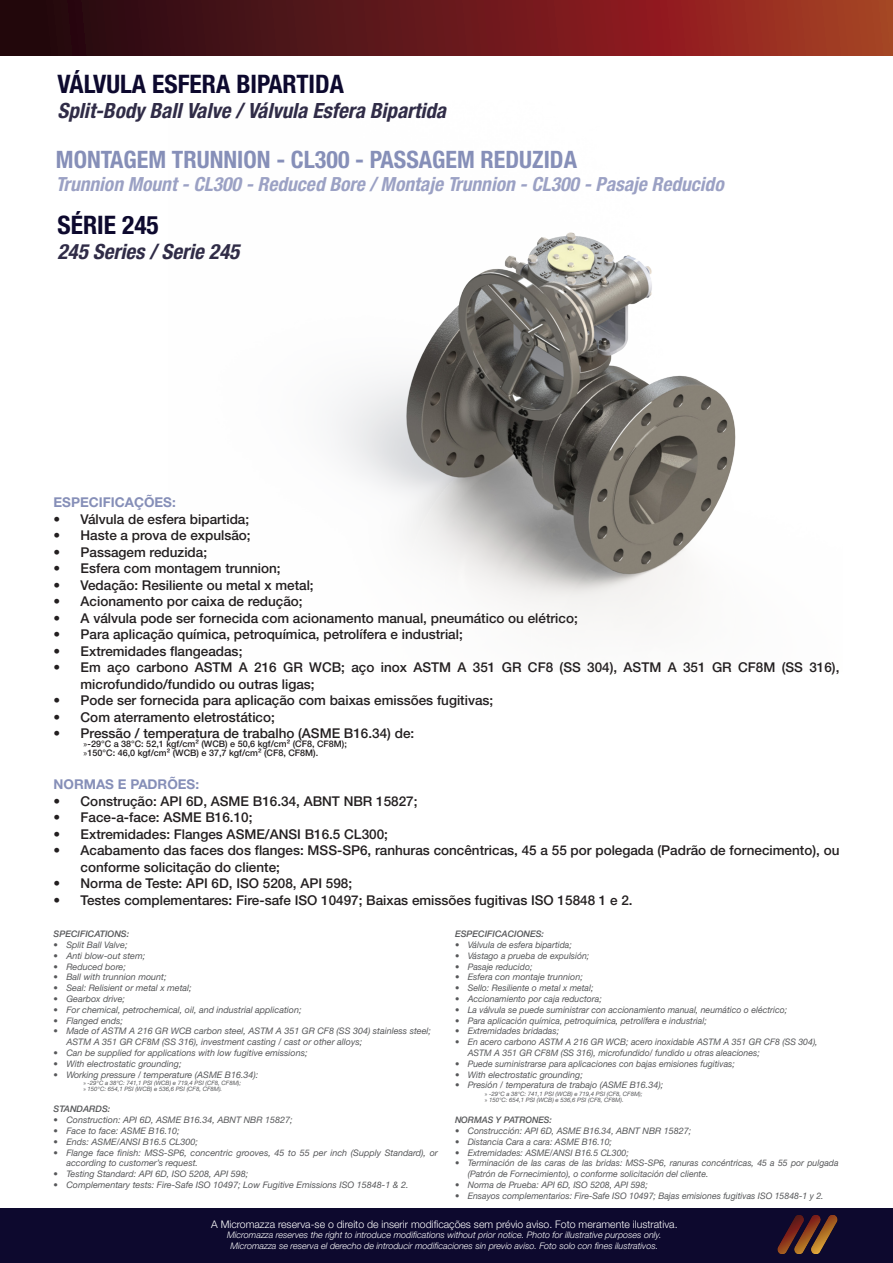
<style>
.page{position:relative;width:893px;height:1263px;background:#fff}
.page>*{position:absolute;margin:0;border:0;box-sizing:border-box;transform-origin:0 0}
.t1{font:25.5px "Helvetica Neue LT 77 Bd Cn";color:#0d092e}
.t2{font:24px "Helvetica Neue LT 77 Bd Cn";color:#868fb8}
.t3{font:21px "Helvetica Neue LT 77 Bd Cn Obl";color:#302c47}
.t4{font:19.5px "Helvetica Neue LT 77 Bd Cn Obl";color:#9ba1c4}
.t5{font:13.5px/16.5px "Helvetica Neue LT 65 Md";color:#231f20}
.título_especificaçõe{font:13.5px "Helvetica Neue LT 75 Bd";color:#868fb8}
.t6{font:10.5px "Helvetica Neue LT 45 Lt";color:#fff}
.t7{font:9px/10.8px "Helvetica Neue LT 56 It";color:#57585a}
.t8{font:9px/10.8px "Helvetica Neue LT 46 Lt It";color:#fff;text-align:center}
.t9{font:9px "Helvetica Neue LT 65 Md";color:#231f20}
.título_especificaçõe-2{font:9px "Helvetica Neue LT 66 Md It";color:#57585a}
.titulo_especificaçõe{font:9px "Helvetica Neue LT 66 Md It";color:#57585a}
.t10{font:6px "Helvetica Neue LT 56 It";color:#57585a}
.s1{font-family:"Myriad Pro"}
</style>
<div class="page">
<svg style="left:0;top:0;width:893px;height:55px;background:#671b1a"></svg>
<div style="left:0;top:1208px;width:893px;height:55px;background:#0d092e"></div>
<img style="left:777px;top:1215px;width:61px;height:38px">
<img style="left:333px;top:232px;width:403px;height:390px">
<p class="t1" style="left:58px;top:68px;width:288px">VÁLVULA ESFERA BIPARTIDA</p>
<p class="t3" style="left:58px;top:98px;width:390px">Split-Body Ball Valve / Válvula Esfera Bipartida</p>
<p class="t2" style="left:56px;top:145px;width:523px">MONTAGEM TRUNNION - CL300 - PASSAGEM REDUZIDA</p>
<p class="t4" style="left:56px;top:173px;width:669px">Trunnion Mount - CL300 - Reduced Bore / Montaje Trunnion - CL300 - Pasaje Reducido</p>
<p class="t1" style="left:58px;top:209px;width:103px">SÉRIE 245</p>
<p class="t3" style="left:58px;top:239px;width:183px">245 Series / Serie 245</p>
<p class="título_especificaçõe" style="left:54px;top:494px;width:124px">ESPECIFICAÇÕES:</p>
<p class="t5" style="left:54px;top:510px;width:197px">• Válvula de esfera bipartida;</p>
<p class="t5" style="left:54px;top:527px;width:199px">• Haste a prova de expulsão;</p>
<p class="t5" style="left:54px;top:543px;width:155px">• Passagem reduzida;</p>
<p class="t5" style="left:54px;top:560px;width:229px">• Esfera com montagem trunnion;</p>
<p class="t5" style="left:54px;top:576px;width:262px">• Vedação: Resiliente ou metal x metal;</p>
<p class="t5" style="left:54px;top:593px;width:251px">• Acionamento por caixa de redução;</p>
<p class="t5" style="left:54px;top:609px;width:526px">• A válvula pode ser fornecida com acionamento manual, pneumático ou elétrico;</p>
<p class="t5" style="left:54px;top:626px;width:411px">• Para aplicação química, petroquímica, petrolífera e industrial;</p>
<p class="t5" style="left:54px;top:642px;width:190px">• Extremidades flangeadas;</p>
<p class="t5" style="left:81px;top:659px;width:760px;text-indent:-27px">• Em aço carbono ASTM A 216 GR WCB; aço inox ASTM A 351 GR CF8 (SS 304), ASTM A 351 GR CF8M (SS 316), microfundido/fundido ou outras ligas;</p>
<p class="t5" style="left:54px;top:692px;width:441px">• Pode ser fornecida para aplicação com baixas emissões fugitivas;</p>
<p class="t5" style="left:54px;top:708px;width:223px">• Com aterramento eletrostático;</p>
<p class="t5" style="left:54px;top:725px;width:362px">• Pressão / temperatura de trabalho (ASME B16.34) de:</p>
<p class="t9" style="left:83px;top:738px;width:265px"><span class="s1">»</span>-29°C a 38°C: 52,1 kgf/cm² (WCB) e 50,6 kgf/cm² (CF8, CF8M);</p>
<p class="t9" style="left:83px;top:747px;width:236px"><span class="s1">»</span>150°C: 46,0 kgf/cm² (WCB) e 37,7 kgf/cm² (CF8, CF8M).</p>
<p class="título_especificaçõe" style="left:54px;top:776px;width:147px">NORMAS E PADRÕES:</p>
<p class="t5" style="left:54px;top:792px;width:365px">• Construção: API 6D, ASME B16.34, ABNT NBR 15827;</p>
<p class="t5" style="left:54px;top:809px;width:200px">• Face-a-face: ASME B16.10;</p>
<p class="t5" style="left:54px;top:825px;width:336px">• Extremidades: Flanges ASME/ANSI B16.5 CL300;</p>
<p class="t5" style="left:81px;top:842px;width:760px;text-indent:-27px">• Acabamento das faces dos flanges: MSS-SP6, ranhuras concêntricas, 45 a 55 por polegada (Padrão de fornecimento), ou conforme solicitação do cliente;</p>
<p class="t5" style="left:54px;top:875px;width:300px">• Norma de Teste: API 6D, ISO 5208, API 598;</p>
<p class="t5" style="left:54px;top:891px;width:581px">• Testes complementares: Fire-safe ISO 10497; Baixas emissões fugitivas ISO 15848 1 e 2.</p>
<p class="titulo_especificaçõe" style="left:54px;top:928px;width:77px">SPECIFICATIONS:</p>
<p class="t7" style="left:54px;top:939px;width:75px">• Split Ball Valve;</p>
<p class="t7" style="left:54px;top:950px;width:93px">• Anti blow-out stem;</p>
<p class="t7" style="left:54px;top:961px;width:74px">• Reduced bore;</p>
<p class="t7" style="left:54px;top:971px;width:114px">• Ball with trunnion mount;</p>
<p class="t7" style="left:54px;top:982px;width:140px">• Seal: Relisient or metal x metal;</p>
<p class="t7" style="left:54px;top:993px;width:73px">• Gearbox drive;</p>
<p class="t7" style="left:54px;top:1004px;width:249px">• For chemical, petrochemical, oil, and industrial application;</p>
<p class="t7" style="left:54px;top:1015px;width:71px">• Flanged ends;</p>
<p class="t7" style="left:66px;top:1025px;width:366px;text-indent:-13px">• Made of ASTM A 216 GR WCB carbon steel, ASTM A 351 GR CF8 (SS 304) stainless steel;<br>ASTM A 351 GR CF8M (SS 316), investment casting / cast or other alloys;</p>
<p class="t7" style="left:54px;top:1047px;width:255px">• Can be supplied for applications with low fugitive emissions;</p>
<p class="t7" style="left:54px;top:1058px;width:129px">• With electrostatic grounding;</p>
<p class="t7" style="left:54px;top:1069px;width:206px">• Working pressure / temperature (ASME B16.34):</p>
<p class="t10" style="left:83px;top:1079px;width:159px"><span class="s1">»</span> -29°C a 38°C: 741,1 PSI (WCB) e 719,4 PSI (CF8, CF8M);</p>
<p class="t10" style="left:83px;top:1085px;width:140px"><span class="s1">»</span> 150°C: 654,1 PSI (WCB) e 536,6 PSI (CF8, CF8M).</p>
<p class="titulo_especificaçõe" style="left:54px;top:1104px;width:58px">STANDARDS:</p>
<p class="t7" style="left:54px;top:1114px;width:240px">• Construction: API 6D, ASME B16.34, ABNT NBR 15827;</p>
<p class="t7" style="left:54px;top:1125px;width:128px">• Face to face: ASME B16.10;</p>
<p class="t7" style="left:54px;top:1136px;width:146px">• Ends: ASME/ANSI B16.5 CL300;</p>
<p class="t7" style="left:66px;top:1147px;width:373px;text-indent:-13px">• Flange face finish: MSS-SP6, concentric grooves, 45 to 55 per inch (Supply Standard), or according to customer’s request.</p>
<p class="t7" style="left:54px;top:1168px;width:196px">• Testing Standard: API 6D, ISO 5208, API 598;</p>
<p class="t7" style="left:54px;top:1179px;width:356px">• Complementary tests: Fire-Safe ISO 10497; Low Fugitive Emissions ISO 15848-1 &amp; 2.</p>
<p class="título_especificaçõe-2" style="left:455px;top:928px;width:91px">ESPECIFICACIONES:</p>
<p class="t7" style="left:455px;top:939px;width:118px">• Válvula de esfera bipartida;</p>
<p class="t7" style="left:455px;top:950px;width:136px">• Vástago a prueba de expulsión;</p>
<p class="t7" style="left:455px;top:961px;width:79px">• Pasaje reducido;</p>
<p class="t7" style="left:455px;top:971px;width:129px">• Esfera con montaje trunnion;</p>
<p class="t7" style="left:455px;top:982px;width:140px">• Sello: Resiliente o metal x metal;</p>
<p class="t7" style="left:455px;top:993px;width:148px">• Accionamiento por caja reductora;</p>
<p class="t7" style="left:455px;top:1004px;width:334px">• La válvula se puede suministrar con accionamiento manual, neumático o eléctrico;</p>
<p class="t7" style="left:455px;top:1015px;width:253px">• Para aplicación química, petroquímica, petrolífera e industrial;</p>
<p class="t7" style="left:455px;top:1025px;width:106px">• Extremidades bridadas;</p>
<p class="t7" style="left:468px;top:1036px;width:351px;text-indent:-13px">• En acero carbono ASTM A 216 GR WCB; acero inoxidable ASTM A 351 GR CF8 (SS 304),<br>ASTM A 351 GR CF8M (SS 316), microfundido/ fundido u otras aleaciones;</p>
<p class="t7" style="left:455px;top:1058px;width:281px">• Puede suministrarse para aplicaciones con bajas emisiones fugitivas;</p>
<p class="t7" style="left:455px;top:1069px;width:129px">• With electrostatic grounding;</p>
<p class="t7" style="left:455px;top:1079px;width:210px">• Presión / temperatura de trabajo (ASME B16.34);</p>
<p class="t10" style="left:485px;top:1090px;width:159px"><span class="s1">»</span> -29°C a 38°C: 741,1 PSI (WCB) e 719,4 PSI (CF8, CF8M);</p>
<p class="t10" style="left:485px;top:1096px;width:140px"><span class="s1">»</span> 150°C: 654,1 PSI (WCB) e 536,6 PSI (CF8, CF8M).</p>
<p class="título_especificaçõe-2" style="left:455px;top:1114px;width:99px">NORMAS Y PATRONES:</p>
<p class="t7" style="left:455px;top:1125px;width:238px">• Construcción: API 6D, ASME B16.34, ABNT NBR 15827;</p>
<p class="t7" style="left:455px;top:1136px;width:159px">• Distancia Cara a cara: ASME B16.10;</p>
<p class="t7" style="left:455px;top:1147px;width:175px">• Extremidades: ASME/ANSI B16.5 CL300;</p>
<p class="t7" style="left:468px;top:1157px;width:372px;text-indent:-13px">• Terminación de las caras de las bridas: MSS-SP6, ranuras concéntricas, 45 a 55 por pulgada (Patrón de Fornecimiento), o conforme solicitación del cliente.</p>
<p class="t7" style="left:455px;top:1179px;width:194px">• Norma de Prueba: API 6D, ISO 5208, API 598;</p>
<p class="t7" style="left:455px;top:1190px;width:370px">• Ensayos complementarios: Fire-Safe ISO 10497; Bajas emisiones fugitivas ISO 15848-1 y 2.</p>
<p class="t6" style="left:211px;top:1217px;width:468px">A Micromazza reserva-se o direito de inserir modificações sem prévio aviso. Foto meramente ilustrativa.</p>
<p class="t8" style="left:227px;top:1230px;width:436px">Micromazza reserves the right to introduce modifications without prior notice. Photo for illustrative purposes only.<br>Micromazza se reserva el derecho de introducir modificaciones sin previo aviso. Foto solo con fines ilustrativos.</p>
</div>
